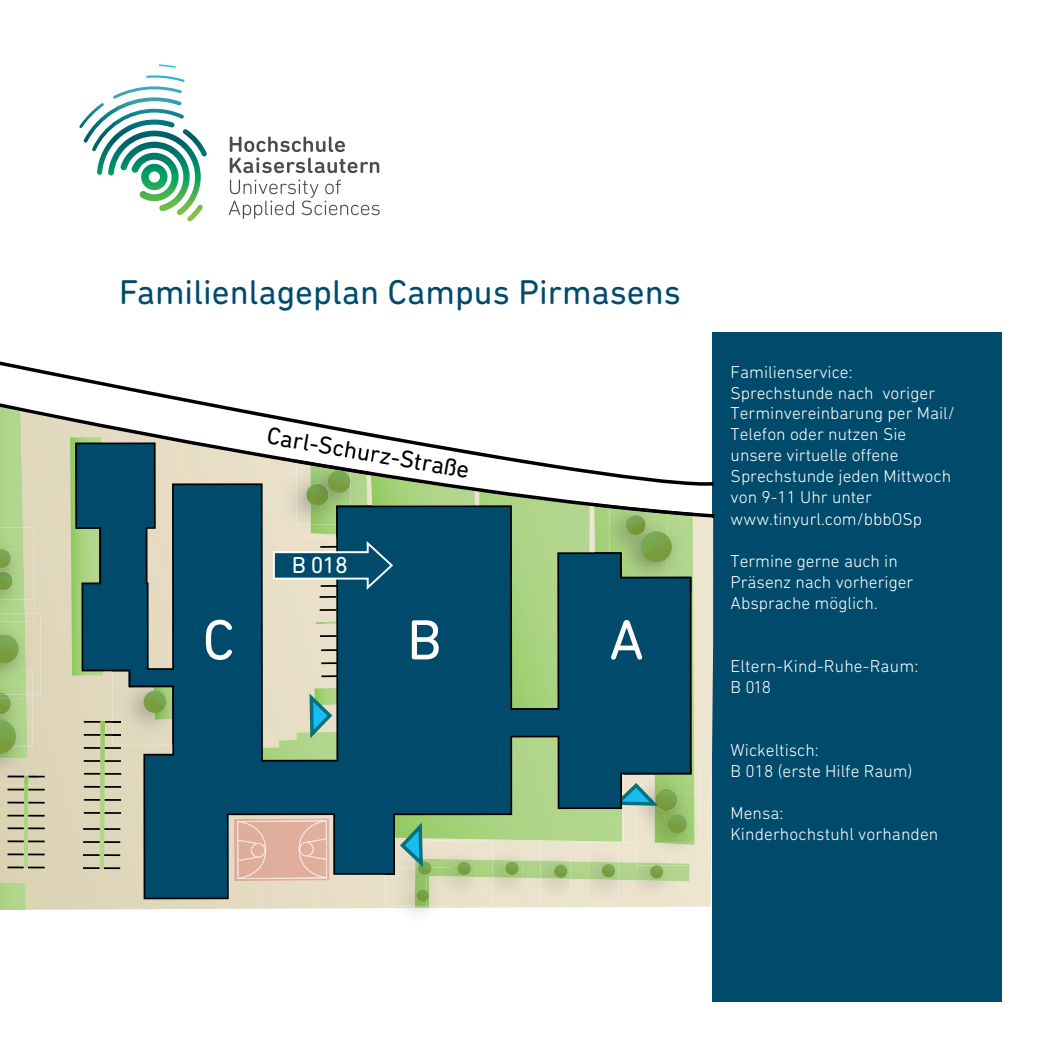
<style>
.page{position:relative;width:1042px;height:1042px;background:#fff}
.page>*{position:absolute;margin:0;border:0;box-sizing:border-box;transform-origin:0 0}
.t1{font:57.75px "DIN Next Rounded LT Pro";color:#fff}
.t2{font:57.4px "DIN Next Rounded LT Pro";color:#fff}
.t3{font:35px "DIN Next Rounded LT Pro";color:#004b6c}
.t4{font:24.5px "DIN Next Rounded LT Pro";color:#000001}
.t5{font:23.45px "DIN Next Rounded LT Pro";color:#fff}
.t6{font:300 17.5px/21px "DIN Next Rounded LT Pro";color:#fff}
</style>
<div class="page">
<svg style="left:79px;top:64px;width:128px;height:151px"></svg>
<svg style="left:229px;top:180px;width:151px;height:39px"></svg>
<svg style="left:230px;top:137px;width:149px;height:36px"></svg>
<div style="left:712px;top:332px;width:290px;height:670px;background:#004b6c"></div>
<svg style="left:0;top:518px;width:713px;height:392px;background:#e0d8bf"></svg>
<svg style="left:70px;top:518px;width:5px;height:157px"></svg>
<svg style="left:0;top:518px;width:23px;height:9px"></svg>
<svg style="left:0;top:882px;width:26px;height:28px"></svg>
<svg style="left:0;top:486px;width:714px;height:32px;fill:#e1d8bd"></svg>
<svg style="left:0;top:361px;width:714px;height:125px"></svg>
<svg style="left:8px;top:827px;width:37px;height:2px"></svg>
<svg style="left:8px;top:840px;width:37px;height:2px"></svg>
<svg style="left:7px;top:866px;width:38px;height:2px"></svg>
<svg style="left:8px;top:853px;width:37px;height:2px"></svg>
<svg style="left:7px;top:815px;width:38px;height:1px"></svg>
<svg style="left:7px;top:802px;width:38px;height:1px"></svg>
<svg style="left:24px;top:790px;width:4px;height:78px"></svg>
<img style="left:694px;top:767px;width:5px;height:26px">
<svg style="left:27px;top:694px;width:6px;height:4px"></svg>
<img style="left:10px;top:694px;width:17px;height:4px">
<img style="left:0;top:698px;width:38px;height:87px">
<img style="left:0;top:746px;width:28px;height:12px">
<svg style="left:8px;top:775px;width:37px;height:15px"></svg>
<img style="left:0;top:698px;width:33px;height:48px">
<img style="left:0;top:698px;width:12px;height:16px">
<svg style="left:0;top:719px;width:18px;height:34px"></svg>
<img style="left:26px;top:613px;width:15px;height:81px">
<img style="left:0;top:550px;width:26px;height:121px">
<img style="left:0;top:671px;width:33px;height:23px">
<svg style="left:0;top:692px;width:10px;height:6px"></svg>
<svg style="left:0;top:635px;width:20px;height:28px"></svg>
<img style="left:25px;top:550px;width:9px;height:63px">
<svg style="left:25px;top:613px;width:9px;height:9px"></svg>
<img style="left:0;top:527px;width:32px;height:23px">
<img style="left:23px;top:550px;width:9px;height:49px">
<img style="left:0;top:571px;width:14px;height:19px">
<svg style="left:0;top:549px;width:12px;height:19px"></svg>
<img style="left:694px;top:793px;width:14px;height:72px">
<img style="left:694px;top:793px;width:5px;height:49px">
<img style="left:523px;top:907px;width:162px;height:3px">
<img style="left:636px;top:899px;width:49px;height:8px">
<img style="left:540px;top:899px;width:96px;height:8px">
<svg style="left:618px;top:907px;width:19px;height:2px"></svg>
<svg style="left:570px;top:907px;width:19px;height:2px"></svg>
<img style="left:570px;top:899px;width:19px;height:8px">
<img style="left:451px;top:899px;width:72px;height:8px">
<img style="left:523px;top:899px;width:17px;height:8px">
<img style="left:474px;top:899px;width:18px;height:8px">
<img style="left:385px;top:899px;width:66px;height:15px">
<svg style="left:415px;top:906px;width:36px;height:1px"></svg>
<img style="left:451px;top:899px;width:2px;height:7px">
<img style="left:387px;top:899px;width:42px;height:7px">
<img style="left:429px;top:899px;width:22px;height:7px">
<img style="left:415px;top:899px;width:14px;height:3px">
<svg style="left:75px;top:442px;width:616px;height:457px;background:#6f9194"></svg>
<svg style="left:234px;top:470px;width:460px;height:411px;background:#568481"></svg>
<h3 class="t3" style="left:119px;top:272px;width:563px">Familienlageplan Campus Pirmasens</h3>
<h3 class="t4" style="left:270px;top:421px;width:207px;rotate:10deg">Carl-Schurz-Straße</h3>
<h3 class="t5" style="left:292px;top:551px;width:58px">B 018</h3>
<h2 class="t2" style="left:202px;top:607px;width:34px">C</h2>
<h2 class="t2" style="left:407px;top:607px;width:36px">B</h2>
<h2 class="t2" style="left:609px;top:607px;width:36px">A</h2>
<h1 class="t1" style="left:602px;top:623px;width:37px">A</h1>
<p class="t6" style="left:730px;top:361px;width:226px">Familienservice:<br>Sprechstunde nach voriger<br>Terminvereinbarung per Mail/<br>Telefon oder nutzen Sie unsere virtuelle offene<br>Sprechstunde jeden Mittwoch von 9-11 Uhr unter www.tinyurl.com/bbbOSp</p>
<p class="t6" style="left:730px;top:550px;width:184px">Termine gerne auch in<br>Präsenz nach vorheriger<br>Absprache möglich.</p>
<p class="t6" style="left:730px;top:655px;width:189px">Eltern-Kind-Ruhe-Raum:<br>B 018</p>
<p class="t6" style="left:730px;top:739px;width:183px">Wickeltisch:<br>B 018 (erste Hilfe Raum)</p>
<p class="t6" style="left:730px;top:802px;width:209px">Mensa:<br>Kinderhochstuhl vorhanden</p>
</div>
